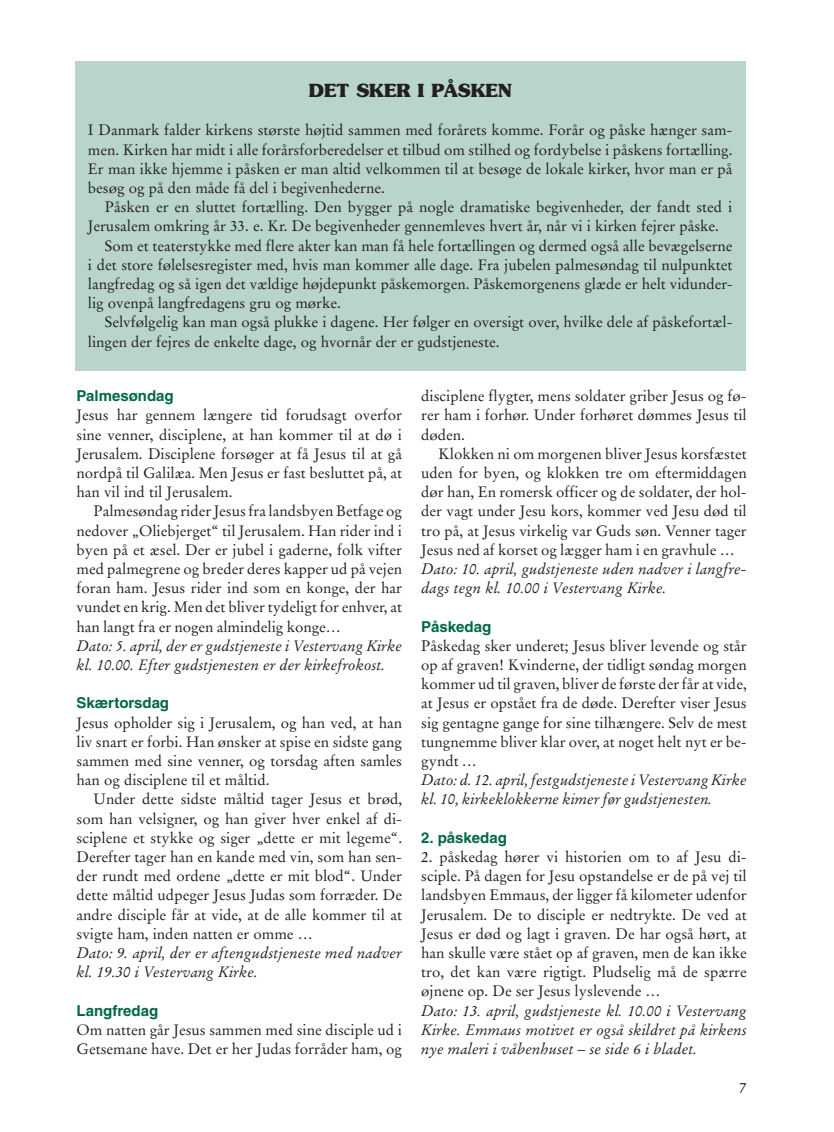
<style>
.page{position:relative;width:834px;height:1132px;background:#fff}
.page>*{position:absolute;margin:0;border:0;box-sizing:border-box;transform-origin:0 0}
.t1{font:700 18px "Souvenir";color:#231f20}
.t2{font:15px/19.2px "Stempel Garamond";color:#231f20;text-align:justify}
.t3{font:italic 15px/19.2px "Stempel Garamond";color:#231f20}
.t4{font:700 15px "Helvetica";color:#00693f}
</style>
<div class="page">
<div style="left:75px;top:61px;width:670px;height:309px;background:#b9d4c9"></div>
<p class="t1" style="left:308px;top:79px;width:205px">DET SKER I PÅSKEN</p>
<p class="t2" style="left:88px;top:121px;width:646px">I Danmark falder kirkens største højtid sammen med forårets komme. Forår og påske hænger sam&shy;men. Kirken har midt i alle forårsforberedelser et tilbud om stilhed og fordybelse i påskens fortælling.<br>Er man ikke hjemme i påsken er man altid velkommen til at besøge de lokale kirker, hvor man er på besøg og på den måde få del i begivenhederne.</p>
<p class="t2" style="left:105px;top:197px;width:629px">Påsken er en sluttet fortælling. Den bygger på nogle dramatiske begivenheder, der fandt sted i</p>
<p class="t2" style="left:88px;top:217px;width:632px">Jerusalem omkring år 33. e. Kr. De begivenheder gennemleves hvert år, når vi i kirken fejrer påske.</p>
<p class="t2" style="left:105px;top:236px;width:629px">Som et teaterstykke med flere akter kan man få hele fortællingen og dermed også alle bevægelserne</p>
<p class="t2" style="left:88px;top:255px;width:646px">i det store følelsesregister med, hvis man kommer alle dage. Fra jubelen palmesøndag til nulpunktet</p>
<p class="t2" style="left:88px;top:274px;width:646px">langfredag og så igen det vældige højdepunkt påskemorgen. Påskemorgenens glæde er helt vidunder-</p>
<p class="t2" style="left:88px;top:293px;width:254px">lig ovenpå langfredagens gru og mørke.</p>
<p class="t2" style="left:105px;top:312px;width:629px">Selvfølgelig kan man også plukke i dagene. Her følger en oversigt over, hvilke dele af påskefortæl-</p>
<p class="t2" style="left:88px;top:332px;width:413px">lingen der fejres de enkelte dage, og hvornår der er gudstjeneste.</p>
<p class="t4" style="left:77px;top:386px;width:98px">Palmesøndag</p>
<p class="t2" style="left:77px;top:405px;width:327px">Jesus har gennem længere tid forudsagt overfor sine venner, disciplene, at han kommer til at dø i Jerusalem. Disciplene forsøger at få Jesus til at gå nordpå til Galilæa. Men Jesus er fast besluttet på, at han vil ind til Jerusalem.</p>
<p class="t2" style="left:77px;top:501px;width:327px;text-indent:17px">Palmesøndag rider Jesus fra landsbyen Betfage og nedover „Oliebjerget“ til Jerusalem. Han rider ind i byen på et æsel. Der er jubel i gaderne, folk vifter med palmegrene og breder deres kapper ud på vejen foran ham. Jesus rider ind som en konge, der har vundet en krig. Men det bliver tydeligt for enhver, at han langt fra er nogen almindelig konge…</p>
<p class="t3" style="left:77px;top:635px;width:327px">Dato: 5. april, der er gudstjeneste i Vestervang Kirke kl. 10.00. Efter gudstjenesten er der kirkefrokost.</p>
<p class="t4" style="left:77px;top:693px;width:94px">Skærtorsdag</p>
<p class="t2" style="left:77px;top:712px;width:327px">Jesus opholder sig i Jerusalem, og han ved, at han liv snart er forbi. Han ønsker at spise en sidste gang sammen med sine venner, og torsdag aften samles han og disciplene til et måltid.</p>
<p class="t2" style="left:77px;top:789px;width:327px;text-indent:17px">Under dette sidste måltid tager Jesus et brød, som han velsigner, og han giver hver enkel af di&shy;sciplene et stykke og siger „dette er mit legeme“.<br>Derefter tager han en kande med vin, som han sen&shy;der rundt med ordene „dette er mit blod“. Under dette måltid udpeger Jesus Judas som forræder. De andre disciple får at vide, at de alle kommer til at svigte ham, inden natten er omme …</p>
<p class="t3" style="left:77px;top:942px;width:327px">Dato: 9. april, der er aftengudstjeneste med nadver kl. 19.30 i Vestervang Kirke.</p>
<p class="t4" style="left:77px;top:1000px;width:83px">Langfredag</p>
<p class="t2" style="left:77px;top:1019px;width:327px">Om natten går Jesus sammen med sine disciple ud i<br>Getsemane have. Det er her Judas forråder ham, og</p>
<p class="t2" style="left:421px;top:386px;width:327px">disciplene flygter, mens soldater griber Jesus og fø&shy;rer ham i forhør. Under forhøret dømmes Jesus til døden.</p>
<p class="t2" style="left:421px;top:444px;width:327px;text-indent:17px">Klokken ni om morgenen bliver Jesus korsfæstet uden for byen, og klokken tre om eftermiddagen dør han, En romersk officer og de soldater, der hol&shy;der vagt under Jesu kors, kommer ved Jesu død til tro på, at Jesus virkelig var Guds søn. Venner tager Jesus ned af korset og lægger ham i en gravhule …</p>
<p class="t3" style="left:421px;top:559px;width:327px">Dato: 10. april, gudstjeneste uden nadver i langfre&shy;dags tegn kl. 10.00 i Vestervang Kirke.</p>
<p class="t4" style="left:421px;top:617px;width:71px">Påskedag</p>
<p class="t2" style="left:421px;top:636px;width:327px">Påskedag sker underet; Jesus bliver levende og står op af graven! Kvinderne, der tidligt søndag morgen kommer ud til graven, bliver de første der får at vide, at Jesus er opstået fra de døde. Derefter viser Jesus sig gentagne gange for sine tilhængere. Selv de mest tungnemme bliver klar over, at noget helt nyt er be&shy;gyndt …</p>
<p class="t3" style="left:421px;top:770px;width:327px">Dato: d. 12. april, festgudstjeneste i Vestervang Kirke kl. 10, kirkeklokkerne kimer før gudstjenesten.</p>
<p class="t4" style="left:421px;top:828px;width:87px">2. påskedag</p>
<p class="t2" style="left:421px;top:847px;width:327px">2. påskedag hører vi historien om to af Jesu di&shy;sciple. På dagen for Jesu opstandelse er de på vej til landsbyen Emmaus, der ligger få kilometer udenfor Jerusalem. De to disciple er nedtrykte. De ved at Jesus er død og lagt i graven. De har også hørt, at han skulle være stået op af graven, men de kan ikke tro, det kan være rigtigt. Pludselig må de spærre øjnene op. De ser Jesus lyslevende …</p>
<p class="t3" style="left:421px;top:1000px;width:327px;text-align:justify">Dato: 13. april, gudstjeneste kl. 10.00 i Vestervang Kirke. Emmaus motivet er også skildret på kirkens nye maleri i våbenhuset – se side 6 i bladet.</p>
<p class="t2" style="left:739px;top:1077px;width:9px">7</p>
</div>
